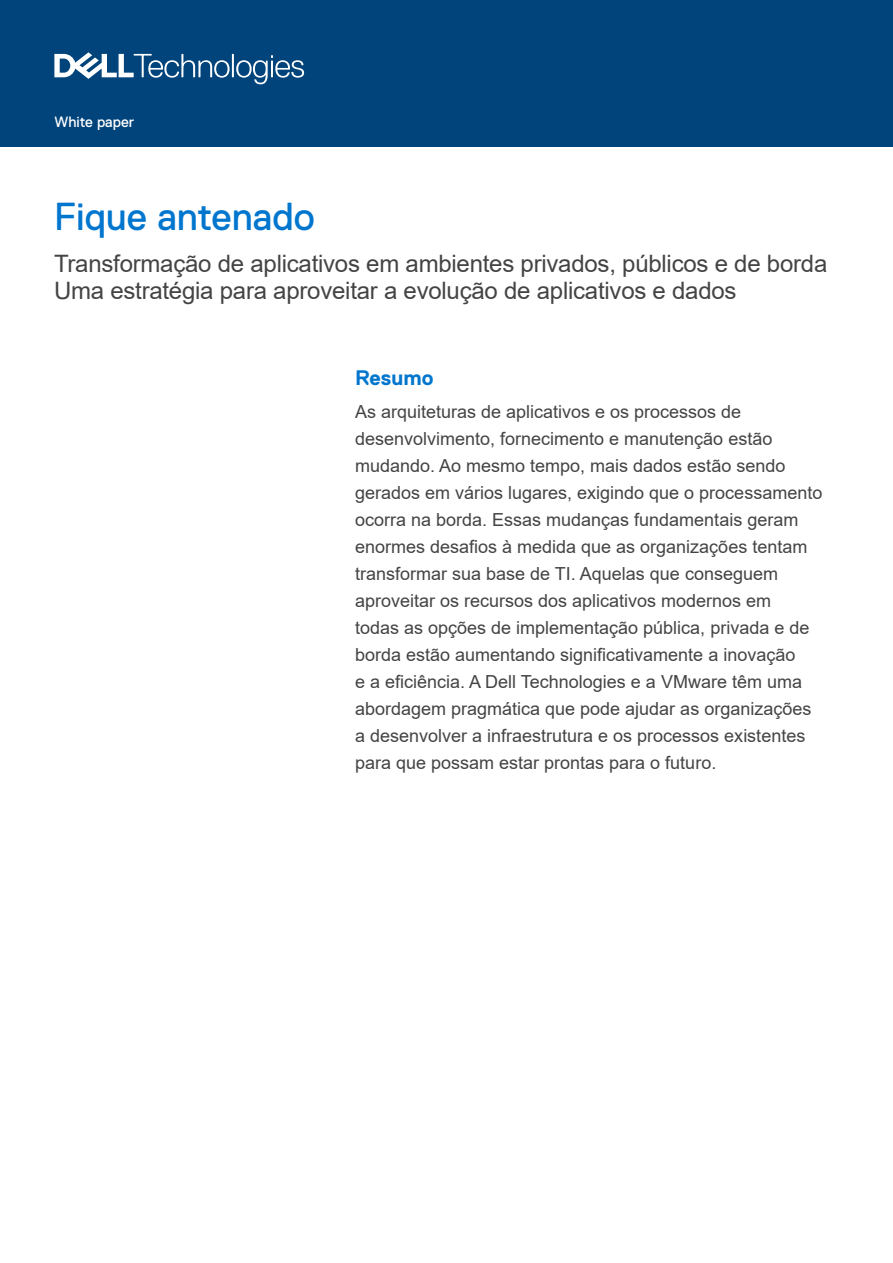
<style>
.page{position:relative;width:893px;height:1263px;background:#fff}
.page>*{position:absolute;margin:0;border:0;box-sizing:border-box;transform-origin:0 0}
.t1{font:39px "Dell Replica";color:#0076ce}
.t2{font:24px/27px "Arial";letter-spacing:-.01em;color:#444}
.t3{font:700 21px "Dell Replica";color:#0076ce}
.t4{font:18px/27px "Arial";color:#444}
.t5{font:15px "Dell Replica";color:#fff}
</style>
<div class="page">
<div style="left:0;top:0;width:893px;height:147px;background:#00447b"></div>
<svg style="left:54px;top:52px;width:250px;height:32px"></svg>
<p class="t5" style="left:54px;top:113px;width:81px">White paper</p>
<h1 class="t1" style="left:54px;top:194px;width:262px">Fique antenado</h1>
<h2 class="t2" style="left:54px;top:250px;width:775px">Transformação de aplicativos em ambientes privados, públicos e de borda<br>Uma estratégia para aproveitar a evolução de aplicativos e dados</h2>
<p class="t3" style="left:355px;top:366px;width:80px">Resumo</p>
<p class="t4" style="left:355px;top:398px;width:469px">As arquiteturas de aplicativos e os processos de desenvolvimento, fornecimento e manutenção estão mudando. Ao mesmo tempo, mais dados estão sendo gerados em vários lugares, exigindo que o processamento ocorra na borda. Essas mudanças fundamentais geram enormes desafios à medida que as organizações tentam transformar sua base de TI. Aquelas que conseguem aproveitar os recursos dos aplicativos modernos em<br>todas as opções de implementação pública, privada e de borda estão aumentando significativamente a inovação<br>e a eficiência. A Dell Technologies e a VMware têm uma abordagem pragmática que pode ajudar as organizações a desenvolver a infraestrutura e os processos existentes para que possam estar prontas para o futuro.</p>
</div>
